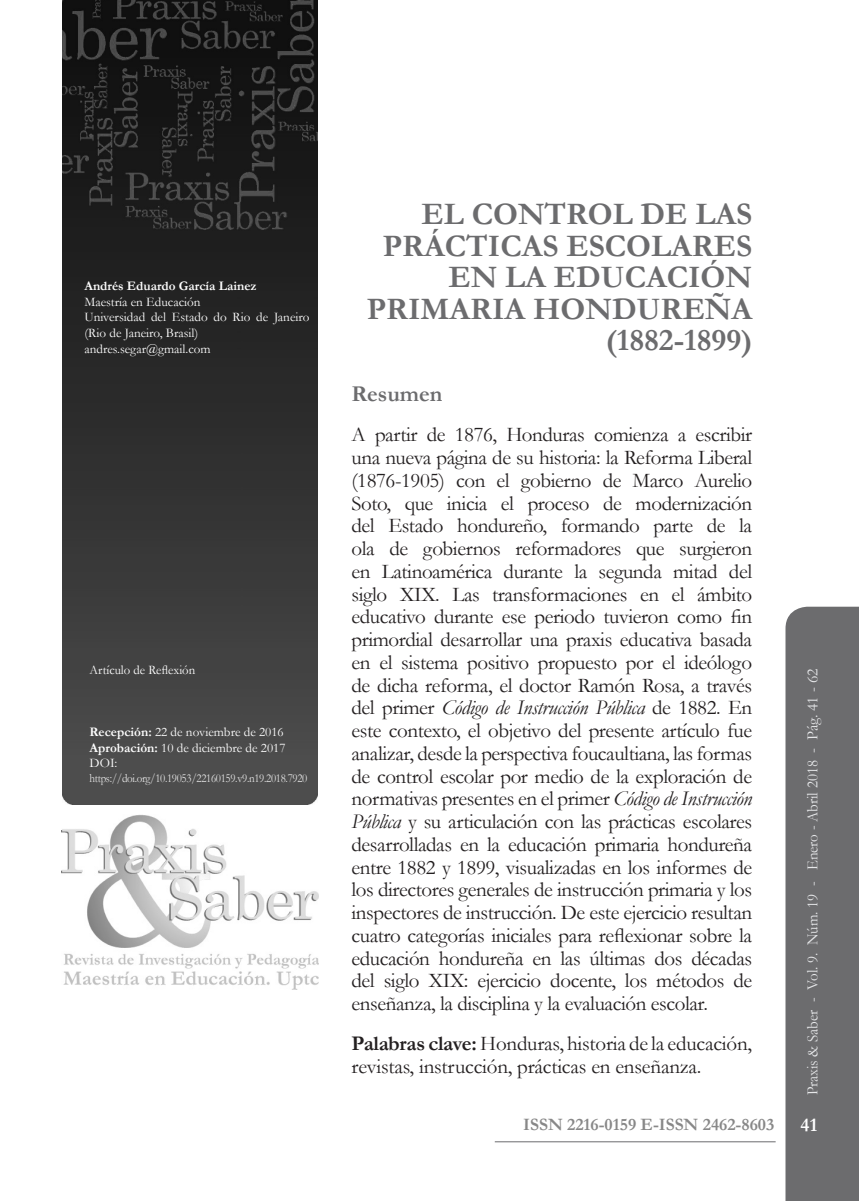
<style>
.page{position:relative;width:859px;height:1201px;background:#fff}
.page>*{position:absolute;margin:0;border:0;box-sizing:border-box;transform-origin:0 0}
.t1{font:700 31.5px/31.5px "Garamond";color:#6c6c6e;text-align:right}
.t2{font:700 22.75px "Garamond";color:#6c6c6e}
.t3{font:21px/22.8px "Garamond";letter-spacing:-.01em;color:#231f20;text-align:justify}
.t4{font:700 19.25px "Garamond";color:#fff}
.t5{font:700 17.5px "Garamond";color:#888}
.t6{font:15.75px "Garamond";color:#e6e7e9;scale:.95 1}
.t7{font:13.12px/15.8px "Garamond";color:#fff}
.t8{font:700 13.12px "Garamond";color:#fff}
.t9{font:12.25px "Garamond";letter-spacing:-.03em;color:#e3e3e3;scale:.9 1}
.s1{font-weight:700}
.s2{font-style:italic}
</style>
<div class="page">
<div style="left:785px;top:606px;width:73px;height:594px;background:#6c6c6e"></div>
<hr style="left:494px;top:1141px;width:281px;height:1px;background:#6c6c6e">
<img style="left:62px;top:0;width:255px;height:804px">
<img style="left:62px;top:815px;width:256px;height:174px">
<p class="t8" style="left:84px;top:277px;width:174px">Andrés Eduardo García Lainez</p>
<p class="t7" style="left:84px;top:293px;width:226px">Maestría en Educación<br>Universidad del Estado do Rio de Janeiro (Rio de Janeiro, Brasil) andres.segar@gmail.com</p>
<p class="t7" style="left:90px;top:662px;width:107px">Artículo de Reflexión</p>
<p class="t7" style="left:90px;top:723px;width:197px"><span class="s1">Recepción:</span> 22 de noviembre de 2016<br><span class="s1">Aprobación:</span> 10 de diciembre de 2017<br>DOI:</p>
<p class="t9" style="left:90px;top:770px;width:243px">https://doi.org/10.19053/22160159.v9.n19.2018.7920</p>
<h1 class="t1" style="left:366px;top:198px;width:387px">EL CONTROL DE LAS<br>PRÁCTICAS ESCOLARES<br>EN LA EDUCACIÓN<br>PRIMARIA HONDUREÑA (1882-1899)</h1>
<p class="t2" style="left:351px;top:378px;width:92px">Resumen</p>
<p class="t3" style="left:351px;top:423px;width:402px">A partir de 1876, Honduras comienza a escribir una nueva página de su historia: la Reforma Liberal (1876-1905) con el gobierno de Marco Aurelio Soto, que inicia el proceso de modernización del Estado hondureño, formando parte de la ola de gobiernos reformadores que surgieron en Latinoamérica durante la segunda mitad del siglo XIX. Las transformaciones en el ámbito educativo durante ese periodo tuvieron como fin primordial desarrollar una praxis educativa basada en el sistema positivo propuesto por el ideólogo de dicha reforma, el doctor Ramón Rosa, a través del primer <span class="s2">Código de Instrucción Pública</span> de 1882. En este contexto, el objetivo del presente artículo fue analizar, desde la perspectiva foucaultiana, las formas de control escolar por medio de la exploración de normativas presentes en el primer <span class="s2">Código de Instrucción Pública</span> y su articulación con las prácticas escolares desarrolladas en la educación primaria hondureña entre 1882 y 1899, visualizadas en los informes de los directores generales de instrucción primaria y los inspectores de instrucción. De este ejercicio resultan cuatro categorías iniciales para reflexionar sobre la educación hondureña en las últimas dos décadas del siglo XIX: ejercicio docente, los métodos de enseñanza, la disciplina y la evaluación escolar.</p>
<p class="t3" style="left:351px;top:1031px;width:402px"><span class="s1">Palabras clave:</span> Honduras, historia de la educación, revistas, instrucción, prácticas en enseñanza.</p>
<p class="t5" style="left:523px;top:1112px;width:252px">ISSN 2216-0159 E-ISSN 2462-8603</p>
<p class="t6" style="left:801px;top:1095px;width:451px;rotate:-90deg">Praxis &amp; Saber - Vol. 9. Núm. 19 - Enero - Abril 2018 - Pág. 41 - 62</p>
<p class="t4" style="left:800px;top:1112px;width:18px">41</p>
</div>
